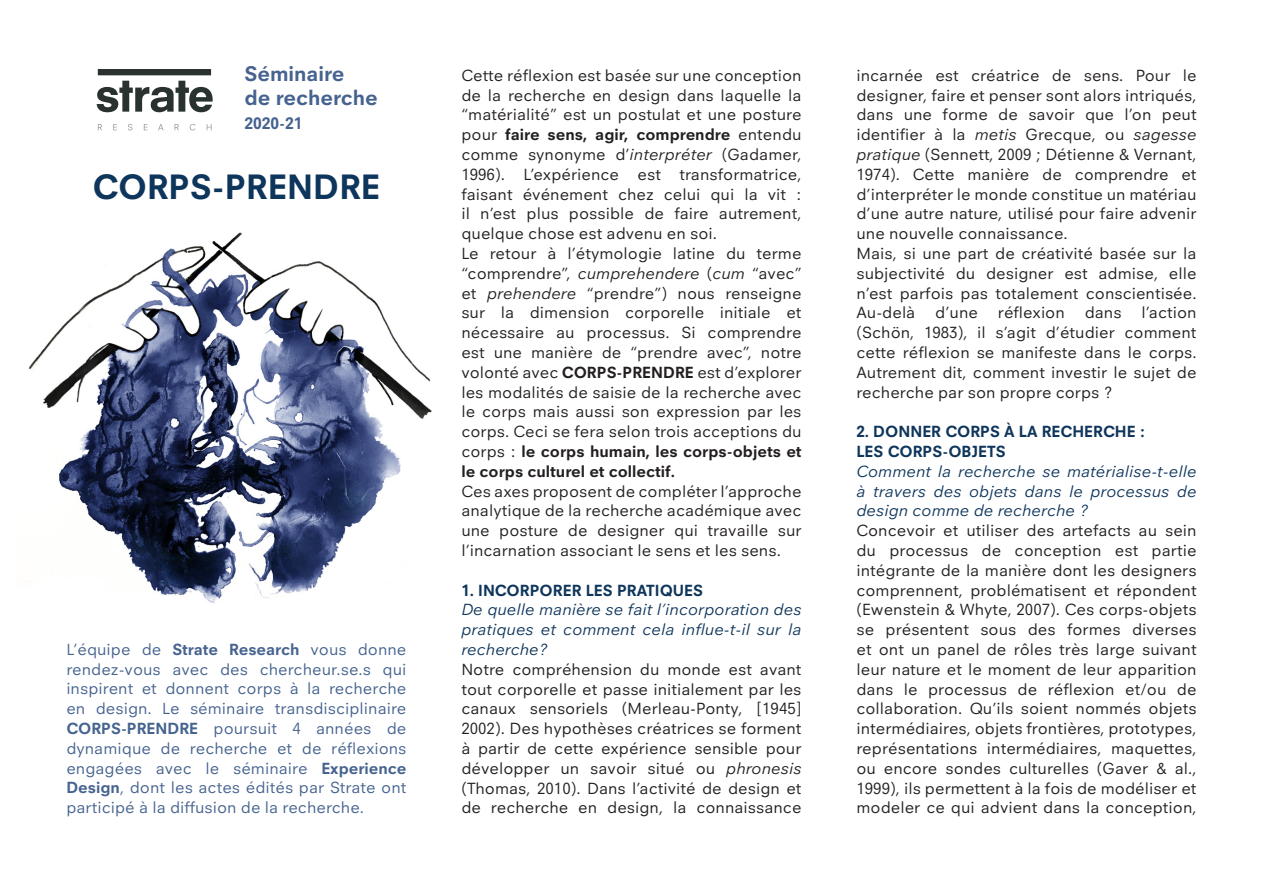
<style>
.page{position:relative;width:1263px;height:893px;background:#fff}
.page>*{position:absolute;margin:0;border:0;box-sizing:border-box;transform-origin:0 0}
.t1{font:700 36px "Neuzeit Office Std";color:#0e355b}
.t2{font:700 21.75px "Neuzeit Office Std";color:#46638f}
.t3{font:700 17.1px "Neuzeit Office Std";color:#46638f}
.t4{font:16.5px/19.8px "Neuzeit Office Std";color:#231f20;text-align:justify}
.t5{font:16.5px/19.8px "Neuzeit Office Std";color:#46638f;text-align:justify}
.t6{font:italic 16.5px/19.8px "Neuzeit Office Std";color:#0e355b;text-align:justify}
.t7{font:700 16.5px "Neuzeit Office Std";color:#0e355b}
.s1{font-weight:700}
.s2{font-style:italic}
</style>
<div class="page">
<img style="left:28px;top:232px;width:404px;height:371px">
<svg style="left:97px;top:81px;width:116px;height:31px"></svg>
<div style="left:98px;top:69px;width:113px;height:6px;background:#29322f"></div>
<svg style="left:98px;top:124px;width:4px;height:6px"></svg>
<svg style="left:113px;top:124px;width:4px;height:6px"></svg>
<svg style="left:128px;top:124px;width:4px;height:6px"></svg>
<svg style="left:144px;top:124px;width:3px;height:6px"></svg>
<svg style="left:158px;top:124px;width:6px;height:6px"></svg>
<svg style="left:175px;top:124px;width:4px;height:6px"></svg>
<svg style="left:190px;top:124px;width:5px;height:6px"></svg>
<svg style="left:207px;top:124px;width:4px;height:6px"></svg>
<p class="t2" style="left:244px;top:61px;width:102px">Séminaire</p>
<p class="t2" style="left:244px;top:85px;width:135px">de recherche</p>
<p class="t3" style="left:244px;top:114px;width:60px">2020-21</p>
<p class="t1" style="left:93px;top:166px;width:289px">CORPS-PRENDRE</p>
<p class="t5" style="left:66px;top:639px;width:342px">L’équipe de <span class="s1">Strate Research</span> vous donne rendez-vous avec des chercheur.se.s qui inspirent et donnent corps à la recherche en design. Le séminaire transdisciplinaire <span class="s1">CORPS-PRENDRE</span> poursuit 4 années de dynamique de recherche et de réflexions engagées avec le séminaire <span class="s1">Experience Design</span>, dont les actes édités par Strate ont participé à la diffusion de la recherche.</p>
<p class="t4" style="left:461px;top:65px;width:342px">Cette réflexion est basée sur une conception de la recherche en design dans laquelle la “matérialité” est un postulat et une posture pour <span class="s1">faire sens, agir, comprendre</span> entendu comme synonyme d’<span class="s2">interpréter</span> (Gadamer, 1996). L’expérience est transformatrice, faisant événement chez celui qui la vit : il n’est plus possible de faire autrement, quelque chose est advenu en soi.</p>
<p class="t4" style="left:461px;top:243px;width:342px">Le retour à l’étymologie latine du terme “comprendre”, <span class="s2">cumprehendere</span> (<span class="s2">cum</span> “avec” et <span class="s2">prehendere</span> “prendre”) nous renseigne sur la dimension corporelle initiale et nécessaire au processus. Si comprendre est une manière de “prendre avec”, notre volonté avec <span class="s1">CORPS-PRENDRE</span> est d’explorer les modalités de saisie de la recherche avec le corps mais aussi son expression par les corps. Ceci se fera selon trois acceptions du corps : <span class="s1">le corps humain, les corps-objets et le corps culturel et collectif.</span></p>
<p class="t4" style="left:461px;top:481px;width:342px">Ces axes proposent de compléter l’approche analytique de la recherche académique avec une posture de designer qui travaille sur l’incarnation associant le sens et les sens.</p>
<p class="t7" style="left:461px;top:580px;width:243px">1. INCORPORER LES PRATIQUES</p>
<p class="t6" style="left:461px;top:600px;width:342px">De quelle manière se fait l’incorporation des pratiques et comment cela influe-t-il sur la recherche?</p>
<p class="t4" style="left:461px;top:659px;width:342px">Notre compréhension du monde est avant tout corporelle et passe initialement par les canaux sensoriels (Merleau-Ponty, [1945] 2002). Des hypothèses créatrices se forment à partir de cette expérience sensible pour développer un savoir situé ou <span class="s2">phronesis </span>(Thomas, 2010). Dans l’activité de design et de recherche en design, la connaissance</p>
<p class="t4" style="left:856px;top:65px;width:342px">incarnée est créatrice de sens. Pour le designer, faire et penser sont alors intriqués, dans une forme de savoir que l’on peut identifier à la <span class="s2">metis</span> Grecque, ou <span class="s2">sagesse pratique</span> (Sennett, 2009 ; Détienne &amp; Vernant, 1974). Cette manière de comprendre et d’interpréter le monde constitue un matériau d’une autre nature, utilisé pour faire advenir une nouvelle connaissance.</p>
<p class="t4" style="left:856px;top:243px;width:342px">Mais, si une part de créativité basée sur la subjectivité du designer est admise, elle n’est parfois pas totalement conscientisée.<br>Au-delà d’une réflexion dans l’action (Schön, 1983), il s’agit d’étudier comment cette réflexion se manifeste dans le corps.<br>Autrement dit, comment investir le sujet de recherche par son propre corps ?</p>
<p class="t7" style="left:856px;top:422px;width:290px">2. DONNER CORPS À LA RECHERCHE :</p>
<p class="t7" style="left:856px;top:442px;width:151px">LES CORPS-OBJETS</p>
<p class="t6" style="left:856px;top:461px;width:342px">Comment la recherche se matérialise-t-elle à travers des objets dans le processus de design comme de recherche ?</p>
<p class="t4" style="left:856px;top:521px;width:342px">Concevoir et utiliser des artefacts au sein du processus de conception est partie intégrante de la manière dont les designers comprennent, problématisent et répondent (Ewenstein &amp; Whyte, 2007). Ces corps-objets se présentent sous des formes diverses et ont un panel de rôles très large suivant leur nature et le moment de leur apparition dans le processus de réflexion et/ou de collaboration. Qu’ils soient nommés objets intermédiaires, objets frontières, prototypes, représentations intermédiaires, maquettes, ou encore sondes culturelles (Gaver &amp; al., 1999), ils permettent à la fois de modéliser et modeler ce qui advient dans la conception,</p>
</div>
